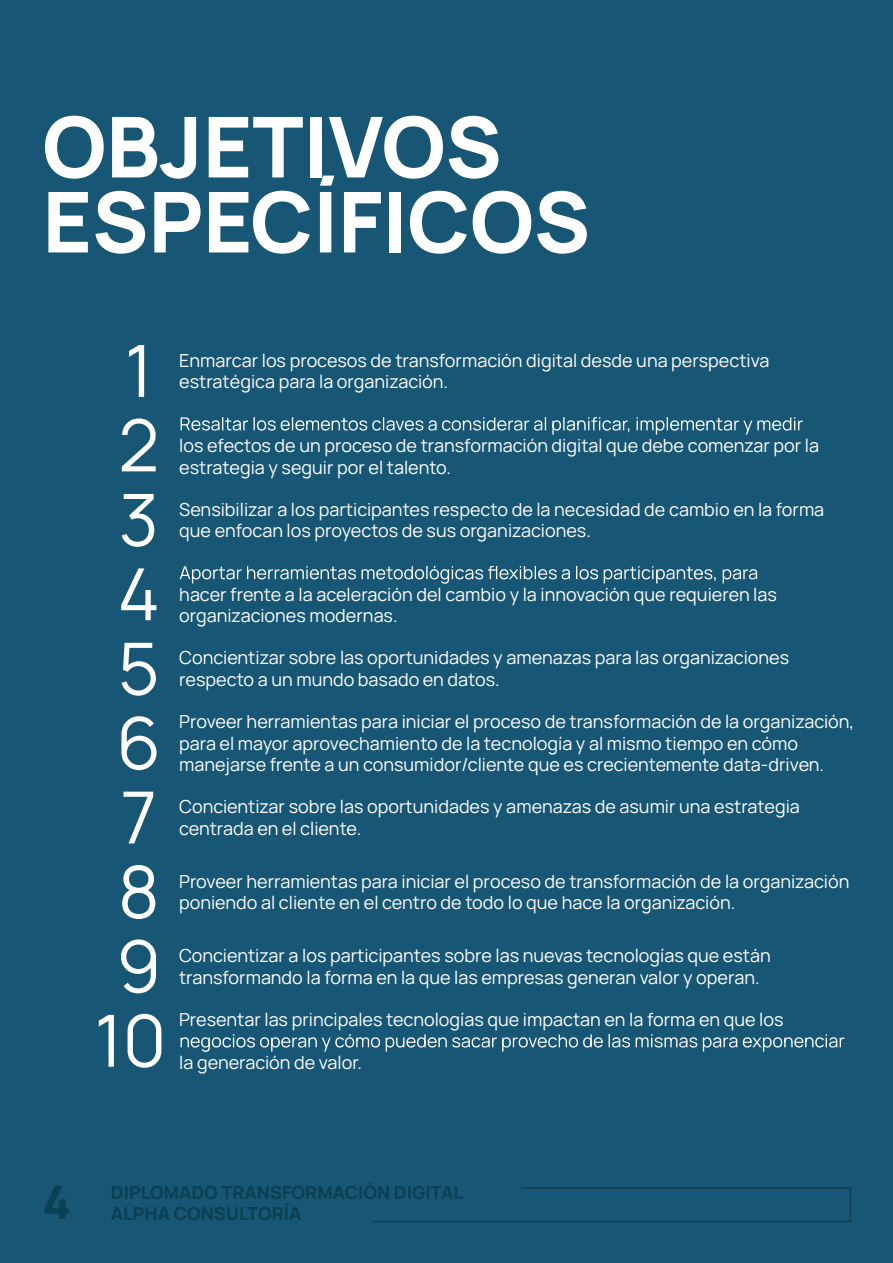
<style>
.page{position:relative;width:893px;height:1263px;background:#175674}
.page>*{position:absolute;margin:0;border:0;box-sizing:border-box;transform-origin:0 0}
.t1{font:800 84px/75px "Manrope";color:#fff}
.t2{font:72px/74.4px "Manrope";color:#fff;text-align:center}
.t3{font:800 46.5px "Manrope";color:#0b4055}
.t4{font:18px/21.6px "Manrope";color:#fff}
.t5{font:800 18px/21.6px "Manrope";color:#0b4055}
</style>
<div class="page">
<svg style="left:372px;top:1187px;width:479px;height:36px"></svg>
<svg style="left:180px;top:566px;width:577px;height:18px"></svg>
<svg style="left:181px;top:1034px;width:663px;height:18px"></svg>
<svg style="left:181px;top:417px;width:622px;height:18px"></svg>
<h1 class="t1" style="left:43px;top:106px;width:549px">OBJETIVOS<br>ESPECÍFICOS</h1>
<h2 class="t2" style="left:125px;top:331px;width:30px">1</h2>
<h2 class="t2" style="left:118px;top:405px;width:43px">2</h2>
<h2 class="t2" style="left:119px;top:479px;width:41px">3</h2>
<h2 class="t2" style="left:118px;top:554px;width:44px">4</h2>
<h2 class="t2" style="left:118px;top:628px;width:43px">5</h2>
<h2 class="t2" style="left:116px;top:703px;width:46px">6</h2>
<h2 class="t2" style="left:121px;top:777px;width:38px">7</h2>
<h2 class="t2" style="left:94px;top:851px;width:73px">8<br>9<br>10</h2>
<p class="t4" style="left:179px;top:349px;width:592px">Enmarcar los procesos de transformación digital desde una perspectiva</p>
<p class="t4" style="left:179px;top:370px;width:270px">estratégica para la organización.</p>
<p class="t4" style="left:179px;top:434px;width:641px">los efectos de un proceso de transformación digital que debe comenzar por la estrategia y seguir por el talento.</p>
<p class="t4" style="left:179px;top:497px;width:646px">Sensibilizar a los participantes respecto de la necesidad de cambio en la forma que enfocan los proyectos de sus organizaciones.</p>
<p class="t4" style="left:179px;top:583px;width:599px">hacer frente a la aceleración del cambio y la innovación que requieren las organizaciones modernas.</p>
<p class="t4" style="left:179px;top:646px;width:611px">Concientizar sobre las oportunidades y amenazas para las organizaciones respecto a un mundo basado en datos.</p>
<p class="t4" style="left:179px;top:710px;width:677px">Proveer herramientas para iniciar el proceso de transformación de la organización, para el mayor aprovechamiento de la tecnología y al mismo tiempo en cómo manejarse frente a un consumidor/cliente que es crecientemente data-driven.</p>
<p class="t4" style="left:179px;top:795px;width:622px">Concientizar sobre las oportunidades y amenazas de asumir una estrategia centrada en el cliente.</p>
<p class="t4" style="left:179px;top:869px;width:672px">Proveer herramientas para iniciar el proceso de transformación de la organización poniendo al cliente en el centro de todo lo que hace la organización.</p>
<p class="t4" style="left:179px;top:944px;width:593px">Concientizar a los participantes sobre las nuevas tecnologías que están transformando la forma en la que las empresas generan valor y operan.</p>
<p class="t4" style="left:179px;top:1007px;width:606px">Presentar las principales tecnologías que impactan en la forma en que los</p>
<p class="t4" style="left:179px;top:1051px;width:184px">la generación de valor.</p>
<h3 class="t3" style="left:43px;top:1170px;width:30px">4</h3>
<p class="t5" style="left:111px;top:1181px;width:354px">DIPLOMADO TRANSFORMACIÓN DIGITAL<br>ALPHA CONSULTORÍA</p>
</div>
